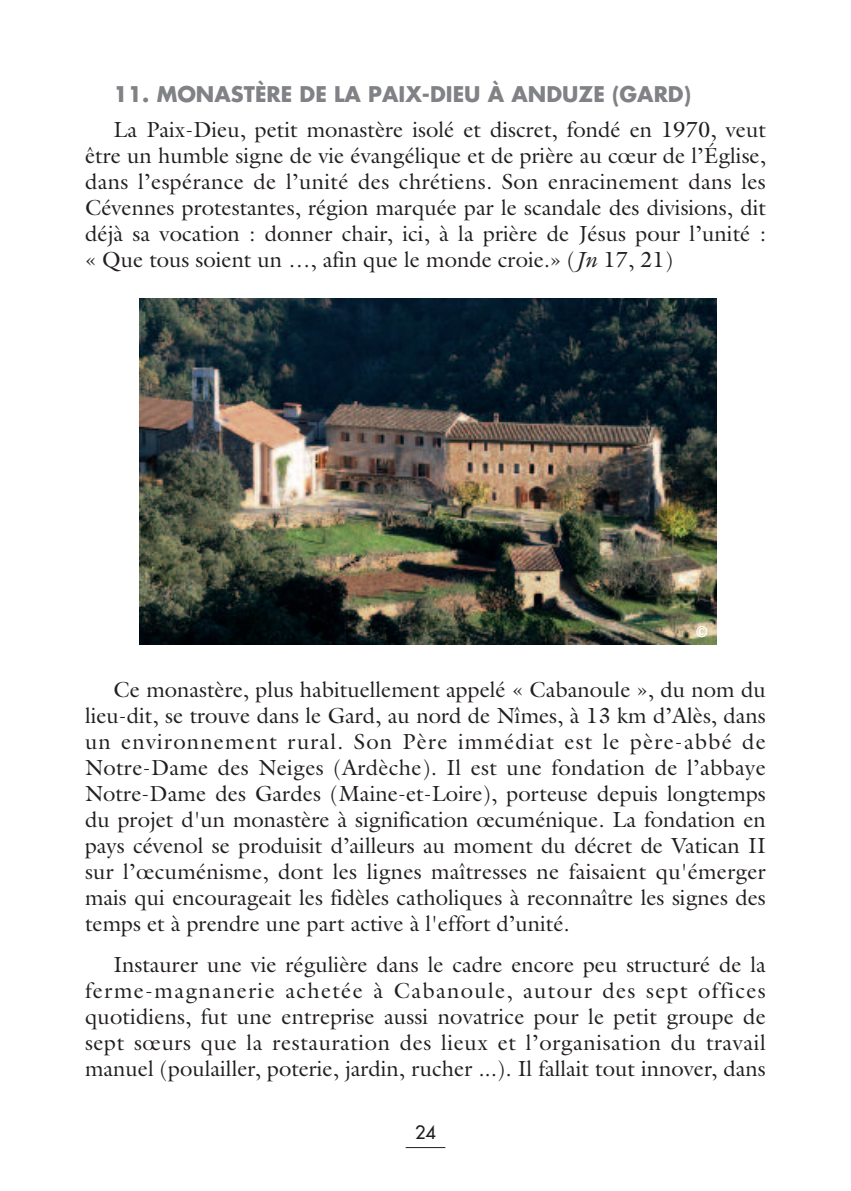
<style>
.page{position:relative;width:851px;height:1191px;background:#fff}
.page>*{position:absolute;margin:0;border:0;box-sizing:border-box;transform-origin:0 0}
.t1{font:22px/26px "Galliard";color:#231f20;text-align:justify}
.t2{font:700 21px "Futura Std";color:#808285}
.t3{font:18px "Futura";color:#231f20}
.t4{font:italic 700 16px "Galliard";color:#fff;scale:.95 1}
.s1{font-style:italic}
</style>
<div class="page">
<hr style="left:405px;top:1147px;width:40px;height:1px;background:#231f20">
<img style="left:139px;top:298px;width:577px;height:346px">
<p class="t2" style="left:113px;top:85px;width:579px">11. MONASTÈRE DE LA PAIX-DIEU À ANDUZE (GARD)</p>
<p class="t1" style="left:85px;top:116px;width:682px;text-indent:28px">La Paix-Dieu, petit monastère isolé et discret, fondé en 1970, veut être un humble signe de vie évangélique et de prière au cœur de l’Église, dans l’espérance de l’unité des chrétiens. Son enracinement dans les Cévennes protestantes, région marquée par le scandale des divisions, dit déjà sa vocation : donner chair, ici, à la prière de Jésus pour l’unité : « Que tous soient un …, afin que le monde croie.» (<span class="s1">Jn</span> 17, 21)</p>
<p class="t4" style="left:695px;top:622px;width:14px">©</p>
<p class="t1" style="left:85px;top:676px;width:682px;text-indent:28px">Ce monastère, plus habituellement appelé « Cabanoule », du nom du lieu-dit, se trouve dans le Gard, au nord de Nîmes, à 13 km d’Alès, dans un environnement rural. Son Père immédiat est le père-abbé de Notre-Dame des Neiges (Ardèche). Il est une fondation de l’abbaye Notre-Dame des Gardes (Maine-et-Loire), porteuse depuis longtemps du projet d'un monastère à signification œcuménique. La fondation en pays cévenol se produisit d’ailleurs au moment du décret de Vatican II sur l’œcuménisme, dont les lignes maîtresses ne faisaient qu'émerger mais qui encourageait les fidèles catholiques à reconnaître les signes des temps et à prendre une part active à l'effort d’unité.</p>
<p class="t1" style="left:85px;top:951px;width:682px;text-indent:28px">Instaurer une vie régulière dans le cadre encore peu structuré de la ferme-magnanerie achetée à Cabanoule, autour des sept offices quotidiens, fut une entreprise aussi novatrice pour le petit groupe de sept sœurs que la restauration des lieux et l’organisation du travail manuel (poulailler, poterie, jardin, rucher ...). Il fallait tout innover, dans</p>
<p class="t3" style="left:415px;top:1123px;width:22px">24</p>
</div>
